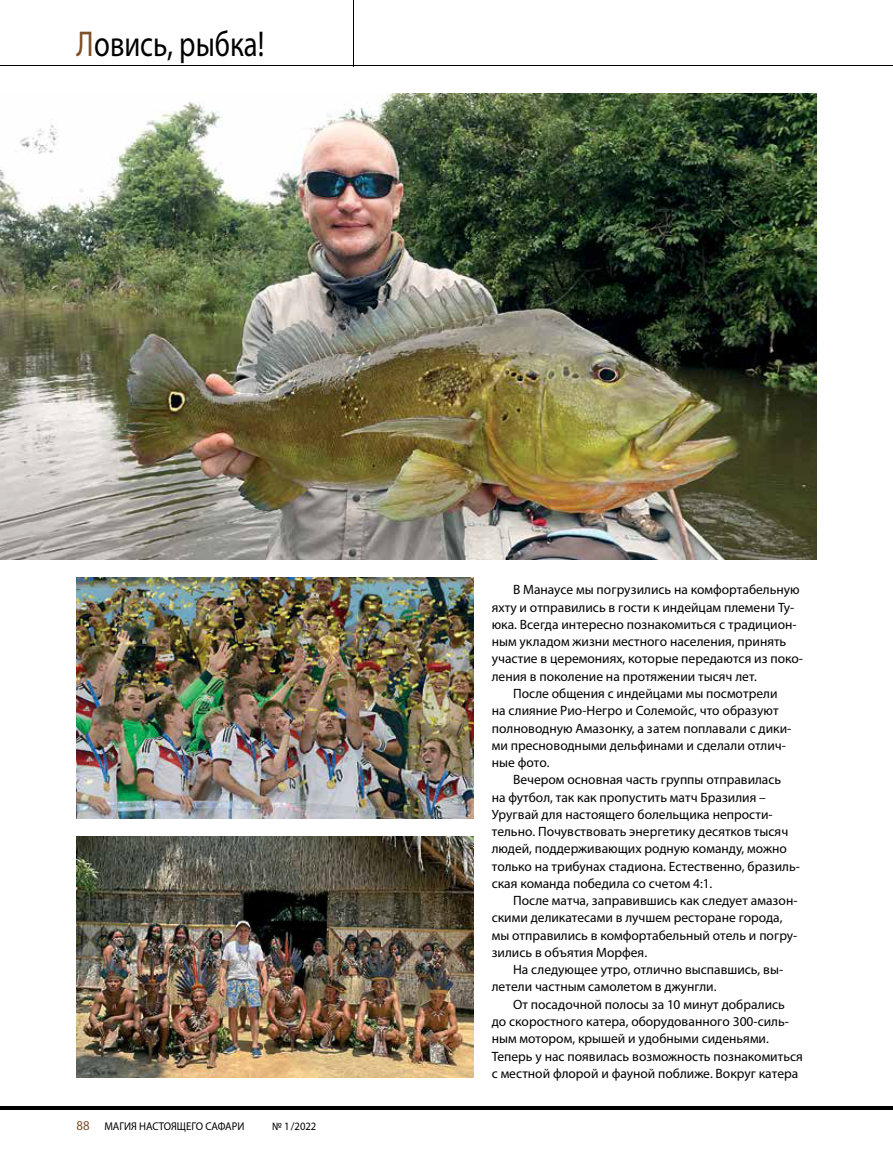
<style>
.page{position:relative;width:893px;height:1170px;background:#fff}
.page>*{position:absolute;margin:0;border:0;box-sizing:border-box;transform-origin:0 0}
.t1{font:36px "Myriad Pro";color:#000;scale:.8 1}
.t2{font:13.5px "Myriad Pro";color:#000}
.t3{font:11.25px "Myriad Pro";color:#000;scale:.95 1}
.s1{color:#7c4f26}
.s2{font-size:13.5px;color:#7c4f26}
</style>
<div class="page">
<hr style="left:353px;top:0;width:1px;height:66px;background:#000">
<hr style="left:0;top:1106px;width:893px;height:3px;background:#000">
<hr style="left:0;top:66px;width:893px;height:1px;background:#000">
<img style="left:67px;top:1109px;width:269px;height:1px">
<img style="left:77px;top:577px;width:396px;height:241px">
<img style="left:77px;top:836px;width:396px;height:241px">
<img style="left:0;top:94px;width:816px;height:466px">
<h1 class="t1" style="left:77px;top:22px;width:236px"><span class="s1">Л</span>овись, рыбка!</h1>
<p class="t3" style="left:77px;top:1118px;width:178px"><span class="s2">88</span> МАГИЯ НАСТОЯЩЕГО САФАРИ</p>
<p class="t3" style="left:272px;top:1118px;width:48px">№ 1/2022</p>
<p class="t2" style="left:513px;top:581px;width:288px">В Манаусе мы погрузились на комфортабельную</p>
<p class="t2" style="left:492px;top:598px;width:304px">яхту и отправились в гости к индейцам племени Ту-</p>
<p class="t2" style="left:492px;top:616px;width:306px">юка. Всегда интересно познакомиться с традицион-</p>
<p class="t2" style="left:492px;top:633px;width:296px">ным укладом жизни местного населения, принять</p>
<p class="t2" style="left:492px;top:650px;width:313px">участие в церемониях, которые передаются из поко-</p>
<p class="t2" style="left:492px;top:667px;width:266px">ления в поколение на протяжении тысяч лет.</p>
<p class="t2" style="left:513px;top:685px;width:266px">После общения с индейцами мы посмотрели</p>
<p class="t2" style="left:492px;top:702px;width:288px">на слияние Рио-Негро и Солемойс, что образуют</p>
<p class="t2" style="left:492px;top:719px;width:301px">полноводную Амазонку, а затем поплавали с дики-</p>
<p class="t2" style="left:492px;top:736px;width:296px">ми пресноводными дельфинами и сделали отлич-</p>
<p class="t2" style="left:492px;top:754px;width:59px">ные фото.</p>
<p class="t2" style="left:513px;top:771px;width:270px">Вечером основная часть группы отправилась</p>
<p class="t2" style="left:492px;top:788px;width:276px">на футбол, так как пропустить матч Бразилия –</p>
<p class="t2" style="left:492px;top:805px;width:282px">Уругвай для настоящего болельщика непрости-</p>
<p class="t2" style="left:492px;top:823px;width:298px">тельно. Почувствовать энергетику десятков тысяч</p>
<p class="t2" style="left:492px;top:840px;width:297px">людей, поддерживающих родную команду, можно</p>
<p class="t2" style="left:492px;top:857px;width:310px">только на трибунах стадиона. Естественно, бразиль-</p>
<p class="t2" style="left:492px;top:874px;width:222px">ская команда победила со счетом 4:1.</p>
<p class="t2" style="left:513px;top:892px;width:286px">После матча, заправившись как следует амазон-</p>
<p class="t2" style="left:492px;top:909px;width:292px">скими деликатесами в лучшем ресторане города,</p>
<p class="t2" style="left:492px;top:926px;width:307px">мы отправились в комфортабельный отель и погру-</p>
<p class="t2" style="left:492px;top:943px;width:157px">зились в объятия Морфея.</p>
<p class="t2" style="left:513px;top:961px;width:272px">На следующее утро, отлично выспавшись, вы-</p>
<p class="t2" style="left:492px;top:978px;width:226px">летели частным самолетом в джунгли.</p>
<p class="t2" style="left:513px;top:995px;width:273px">От посадочной полосы за 10 минут добрались</p>
<p class="t2" style="left:492px;top:1013px;width:299px">до скоростного катера, оборудованного 300-силь-</p>
<p class="t2" style="left:492px;top:1030px;width:279px">ным мотором, крышей и удобными сиденьями.</p>
<p class="t2" style="left:492px;top:1047px;width:313px">Теперь у нас появилась возможность познакомиться</p>
<p class="t2" style="left:492px;top:1064px;width:308px">с местной флорой и фауной поближе. Вокруг катера</p>
</div>
